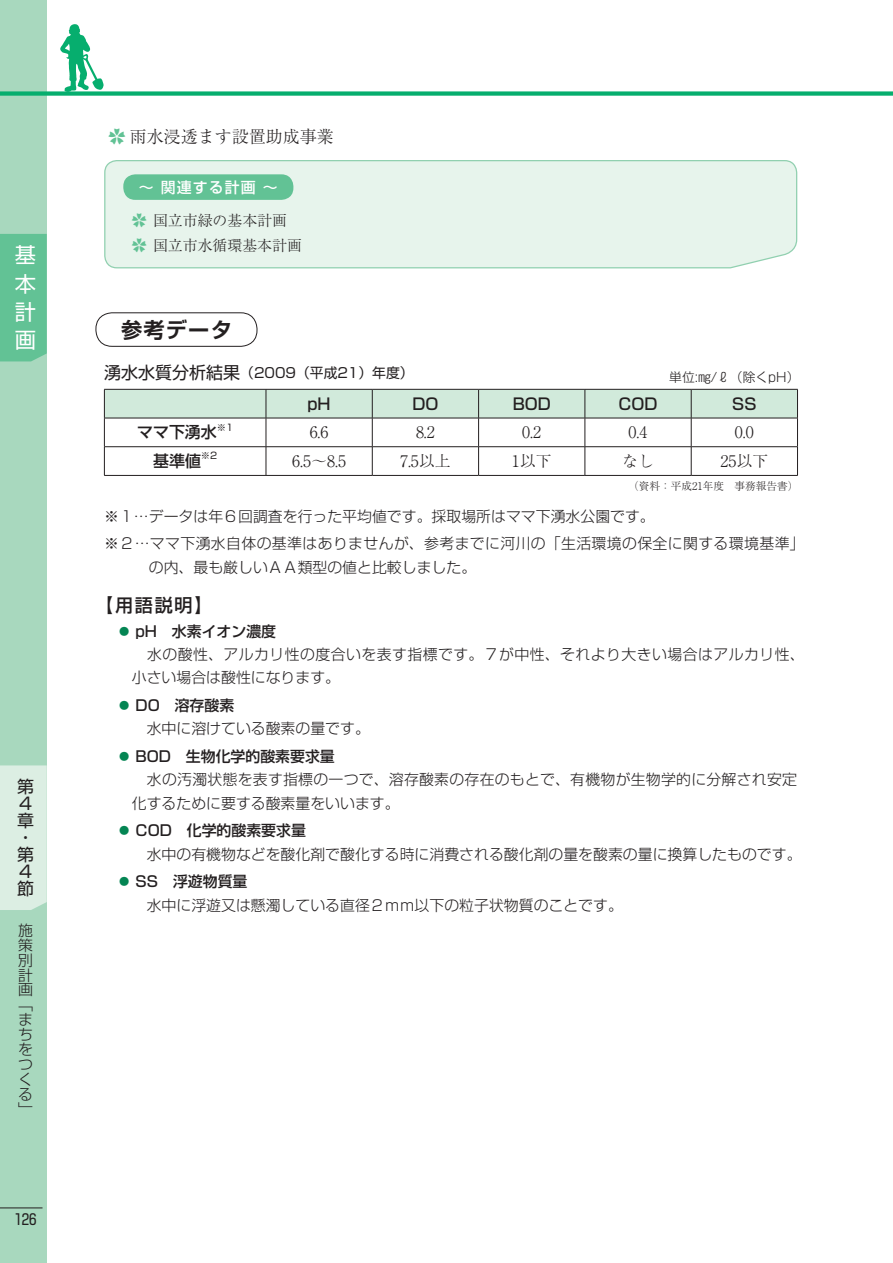
<style>
.page{position:relative;width:893px;height:1263px;background:#fff}
.page>*{position:absolute;margin:0;border:0;box-sizing:border-box;transform-origin:0 0}
.t1{font:700 21.3px "Shin Go Pro De";letter-spacing:.05em;color:#231f20}
.t2{font:21.3px/28.3px "Shin Go Pro";color:#fff;text-align:justify}
.t3{font:500 18px "Shin Go Pro";color:#231f20}
.t4{font:300 16.95px "Ryumin Pro";color:#231f20}
.t5{font:16.95px/17px "Shin Go Pro";color:#231f20}
.t6{font:300 15.9px "Ryumin Pro";color:#231f20}
.t7{font:500 15.9px "Shin Go Pro";color:#231f20}
.t8{font:300 14.85px/14.9px "Shin Go Pro";color:#231f20}
.t9{font:300 14.85px/27.6px "Shin Go Pro";letter-spacing:.025em;color:#231f20}
.t10{font:300 14.85px "Shin Go Pro";letter-spacing:.03em;color:#231f20}
.t11{font:500 14.85px "Shin Go Pro";color:#231f20}
.t12{font:300 14.85px/25.5px "Ryumin Pro";color:#231f20}
.t13{font:500 14.85px "Shin Go Pro";letter-spacing:.075em;color:#fff}
.t14{font:14.85px "Shin Go Pro";color:#231f20}
.t15{font:13.8px "Shin Go Pro";color:#231f20}
.t16{font:300 12.75px "Shin Go Pro";color:#231f20}
.t17{font:300 10.65px "Ryumin Pro";color:#231f20}
.t18{font:9.3px "Shin Go Pro";color:#231f20}
.s1{color:#62c295}
.s2{font-size:16.95px}
.s3{font-family:"Ryumin Pro";font-weight:300;color:#048553}
.s4{font-family:"Ryumin Pro";color:#048553}
.s5{font-weight:500}
</style>
<div class="page">
<div style="left:0;top:0;width:47px;height:1263px;background:#a8d8be"></div>
<div style="left:0;top:234px;width:47px;height:127px;background:#62c295"></div>
<div style="left:0;top:91px;width:893px;height:5px;background:#06ae6e"></div>
<hr style="left:0;top:1208px;width:43px;height:1px;background:#231f20">
<div style="left:0;top:765px;width:47px;height:145px;background:#dceee3"></div>
<div style="left:17px;top:778px;width:17px;height:119px;background:#dceee3"></div>
<svg style="left:60px;top:24px;width:44px;height:68px"></svg>
<div style="left:104px;top:160px;width:694px;height:109px;background:#e7f4ec"></div>
<div style="left:123px;top:174px;width:170px;height:26px;background:#62c295;border-radius:12px"></div>
<div style="left:96px;top:313px;width:161px;height:34px;border:1px solid #231f20;border-radius:16px"></div>
<svg style="left:104px;top:389px;width:694px;height:86px"></svg>
<hr style="left:104px;top:475px;width:162px;height:1px;background:#231f20">
<hr style="left:266px;top:475px;width:106px;height:1px;background:#231f20">
<hr style="left:372px;top:475px;width:107px;height:1px;background:#231f20">
<hr style="left:479px;top:475px;width:106px;height:1px;background:#231f20">
<hr style="left:585px;top:475px;width:106px;height:1px;background:#231f20">
<hr style="left:691px;top:475px;width:107px;height:1px;background:#231f20">
<h1 class="t2" style="left:15px;top:238px;width:22px">基本計画</h1>
<p class="t5" style="left:17px;top:776px;width:18px">第<br>４章・第<br>４節</p>
<p class="t8" style="left:26px;top:908px;width:8px">施策</p>
<p class="t8" style="left:18px;top:951px;width:16px">別計画「まちをつくる」</p>
<p class="t14" style="left:14px;top:1207px;width:24px">126</p>
<p class="t4" style="left:108px;top:123px;width:227px"><span class="s1">⿅</span> 雨水浸透ます設置助成事業</p>
<p class="t13" style="left:139px;top:175px;width:141px">～関連する計画～</p>
<p class="t12" style="left:132px;top:206px;width:172px"><span class="s1">⿅</span> 国立市緑の基本計画<span class="s1">⿅</span> 国立市水循環基本計画</p>
<h1 class="t1" style="left:121px;top:312px;width:112px">参考データ</h1>
<p class="t15" style="left:104px;top:362px;width:311px"><span class="s2">湧水水質分析結果</span>（2009（平成21）年度）</p>
<p class="t16" style="left:669px;top:367px;width:132px">単位:㎎/ℓ（除くpH）</p>
<p class="t7" style="left:308px;top:391px;width:25px">pH</p>
<p class="t7" style="left:412px;top:391px;width:27px">DO</p>
<p class="t7" style="left:513px;top:391px;width:40px">BOD</p>
<p class="t7" style="left:619px;top:391px;width:40px">COD</p>
<p class="t7" style="left:732px;top:391px;width:26px">SS</p>
<p class="t7" style="left:137px;top:419px;width:81px">ママ下湧水</p>
<p class="t18" style="left:217px;top:419px;width:18px">※1</p>
<p class="t6" style="left:310px;top:420px;width:20px">6.6</p>
<p class="t6" style="left:416px;top:420px;width:20px">8.2</p>
<p class="t6" style="left:522px;top:420px;width:20px">0.2</p>
<p class="t6" style="left:629px;top:420px;width:20px">0.4</p>
<p class="t6" style="left:735px;top:420px;width:20px">0.0</p>
<p class="t7" style="left:153px;top:448px;width:49px">基準値</p>
<p class="t18" style="left:201px;top:448px;width:18px">※2</p>
<p class="t6" style="left:292px;top:449px;width:55px">6.5～8.5</p>
<p class="t6" style="left:400px;top:449px;width:52px">7.5以上</p>
<p class="t6" style="left:512px;top:449px;width:41px">1以下</p>
<p class="t6" style="left:622px;top:449px;width:33px">なし</p>
<p class="t6" style="left:720px;top:449px;width:49px">25以下</p>
<p class="t17" style="left:628px;top:478px;width:172px">（資料：平成21年度　事務報告書）</p>
<p class="t9" style="left:104px;top:500px;width:702px">※１…データは年６回調査を行った平均値です。採取場所はママ下湧水公園です。<br>※２…ママ下湧水自体の基準はありませんが、参考までに河川の「生活環境の保全に関する環境基準」</p>
<p class="t8" style="left:149px;top:558px;width:329px">の内、最も厳しいＡＡ類型の値と比較しました。</p>
<p class="t3" style="left:95px;top:590px;width:119px">【用語説明】</p>
<p class="t11" style="left:117px;top:619px;width:161px"><span class="s3">◦</span> pH　水素イオン濃度</p>
<p class="t10" style="left:147px;top:642px;width:659px">水の酸性、アルカリ性の度合いを表す指標です。７が中性、それより大きい場合はアルカリ性、</p>
<p class="t8" style="left:132px;top:668px;width:210px">小さい場合は酸性になります。</p>
<p class="t8" style="left:132px;top:692px;width:240px;line-height:23.4px;text-indent:-15px"><span class="s4">◦</span> <span class="s5">DO　溶存酸素<br></span>　水中に溶けている酸素の量です。</p>
<p class="t11" style="left:117px;top:744px;width:219px"><span class="s3">◦</span> BOD　生物化学的酸素要求量</p>
<p class="t8" style="left:147px;top:770px;width:652px">水の汚濁状態を表す指標の一つで、溶存酸素の存在のもとで、有機物が生物学的に分解され安定</p>
<p class="t8" style="left:132px;top:794px;width:269px">化するために要する酸素量をいいます。</p>
<p class="t8" style="left:132px;top:817px;width:671px;line-height:23.4px;text-indent:-15px"><span class="s4">◦</span> <span class="s5">COD　化学的酸素要求量<br></span>　水中の有機物などを酸化剤で酸化する時に消費される酸化剤の量を酸素の量に換算したものです。</p>
<p class="t8" style="left:132px;top:868px;width:493px;line-height:23.4px;text-indent:-15px"><span class="s4">◦</span> <span class="s5">SS　浮遊物質量<br></span>　水中に浮遊又は懸濁している直径２ｍｍ以下の粒子状物質のことです。</p>
</div>
